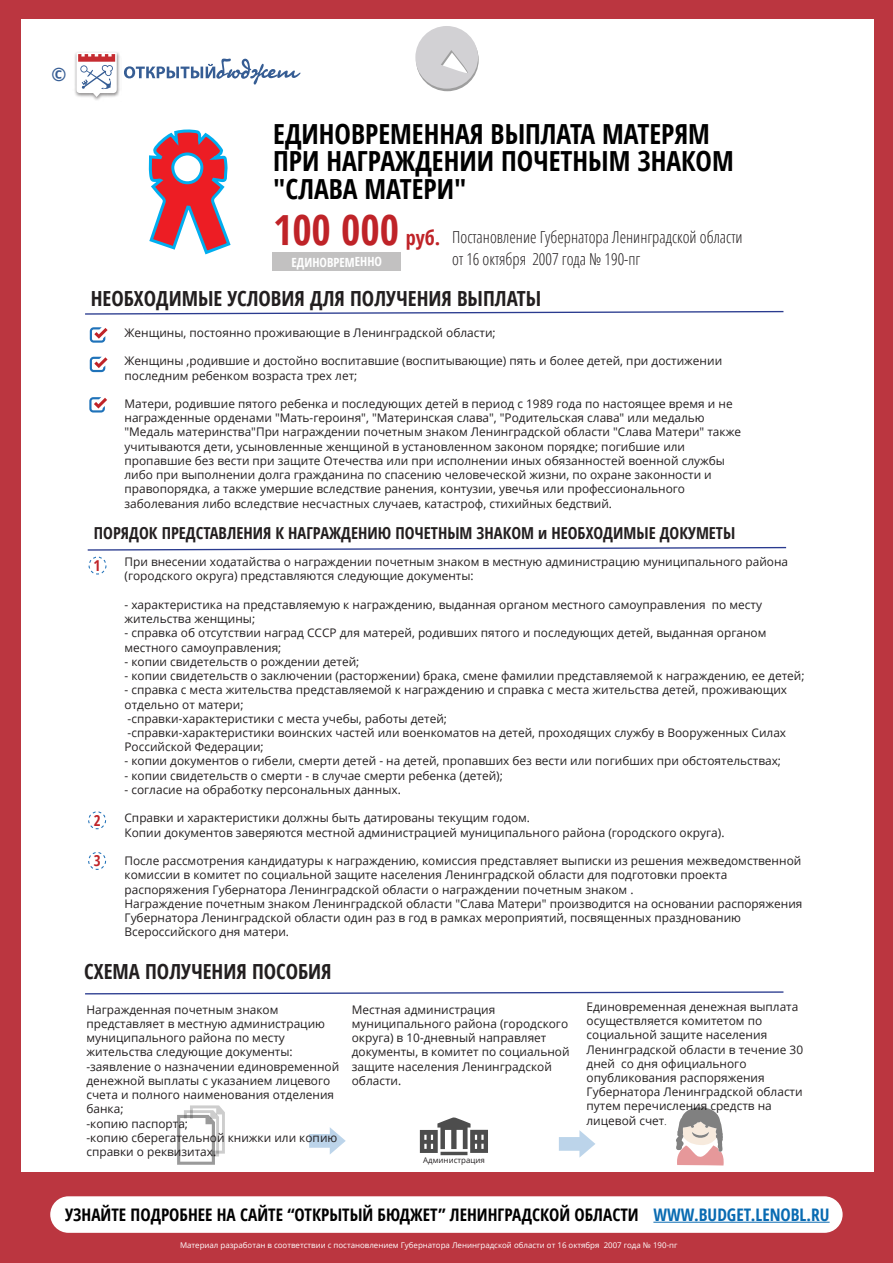
<style>
.page{position:relative;width:893px;height:1263px;background:#bb3640}
.page>*{position:absolute;margin:0;border:0;box-sizing:border-box;transform-origin:0 0}
.t1{font:700 condensed 41.55px "Open Sans";letter-spacing:-.005em;color:#bf2328}
.t2{font:700 condensed 27.75px/27.8px "Open Sans";color:#000}
.t3{font:700 condensed 20.85px "Open Sans";color:#231f20}
.t4{font:700 condensed 18.15px "Open Sans";color:#365d94}
.t5{font:700 condensed 17.25px "Open Sans";color:#010101}
.t6{font:300 condensed 16.5px/21.8px "Open Sans";color:#231f20}
.t7{font:700 condensed 16.5px "Open Sans";color:#231f20}
.t8{font:700 condensed 15px "Open Sans";color:#bf2328}
.t9{font:700 condensed 12.6px "Open Sans";letter-spacing:-.005em;color:#fff}
.t10{font:11.85px/14.2px "Open Sans";color:#231f20}
.t11{font:7.95px "Open Sans";color:#fff}
.t12{font:7.95px "Open Sans";color:#231f20}
.s1{font-size:20.25px}
.s2{font-size:7.95px}
.s3{color:#096bb2}
</style>
<div class="page">
<div style="left:21px;top:20px;width:852px;height:1152px;background:#fff"></div>
<svg style="left:85px;top:311px;width:698px;height:4px"></svg>
<svg style="left:88px;top:547px;width:698px;height:4px"></svg>
<svg style="left:85px;top:991px;width:698px;height:3px"></svg>
<svg style="left:90px;top:357px;width:18px;height:15px"></svg>
<svg style="left:89px;top:397px;width:18px;height:15px"></svg>
<svg style="left:90px;top:327px;width:18px;height:16px"></svg>
<div style="left:88px;top:811px;width:18px;height:18px;border:1px dashed #2172b9;border-radius:50%"></div>
<div style="left:89px;top:557px;width:18px;height:17px;border:1px dashed #2172b9;border-radius:50%"></div>
<div style="left:88px;top:852px;width:18px;height:18px;border:1px dashed #2172b9;border-radius:50%"></div>
<svg style="left:309px;top:1127px;width:37px;height:27px"></svg>
<svg style="left:559px;top:1130px;width:36px;height:27px"></svg>
<div style="left:272px;top:252px;width:128px;height:19px;background:#c2c1c1"></div>
<svg style="left:420px;top:1117px;width:68px;height:36px"></svg>
<hr style="left:441px;top:1152px;width:26px;height:3px;background:#010101">
<svg style="left:177px;top:1105px;width:48px;height:60px"></svg>
<svg style="left:415px;top:26px;width:64px;height:65px"></svg>
<div style="left:50px;top:1196px;width:793px;height:37px;background:#fff;border-radius:18px"></div>
<hr style="left:653px;top:1222px;width:177px;height:1px;background:#096bb2">
<img style="left:74px;top:52px;width:46px;height:48px">
<svg style="left:77px;top:53px;width:40px;height:44px"></svg>
<svg style="left:124px;top:59px;width:176px;height:26px"></svg>
<svg style="left:676px;top:1107px;width:48px;height:58px"></svg>
<svg style="left:148px;top:130px;width:83px;height:125px"></svg>
<h3 class="t4" style="left:51px;top:61px;width:16px">©</h3>
<h2 class="t2" style="left:273px;top:119px;width:462px">ЕДИНОВРЕМЕННАЯ ВЫПЛАТА МАТЕРЯМ<br>ПРИ НАГРАЖДЕНИИ ПОЧЕТНЫМ ЗНАКОМ "СЛАВА МАТЕРИ"</h2>
<h1 class="t1" style="left:273px;top:201px;width:169px">100 000 <span class="s1">руб.</span></h1>
<h3 class="t6" style="left:452px;top:226px;width:292px">Постановление Губернатора Ленинградской области от 16 октября 2007 года № 190-пг</h3>
<p class="t9" style="left:291px;top:253px;width:92px">ЕДИНОВРЕМЕННО</p>
<h3 class="t3" style="left:91px;top:284px;width:452px">НЕОБХОДИМЫЕ УСЛОВИЯ ДЛЯ ПОЛУЧЕНИЯ ВЫПЛАТЫ</h3>
<p class="t10" style="left:124px;top:325px;width:373px">Женщины, постоянно проживающие в Ленинградской области;</p>
<p class="t10" style="left:124px;top:354px;width:599px">Женщины ,родившие и достойно воспитавшие (воспитывающие) пять и более детей, при достижении последним ребенком возраста трех лет;</p>
<p class="t10" style="left:124px;top:396px;width:618px">Матери, родившие пятого ребенка и последующих детей в период с 1989 года по настоящее время и не награжденные орденами "Мать-героиня", "Материнская слава", "Родительская слава" или медалью "Медаль материнства"При награждении почетным знаком Ленинградской области "Слава Матери" также учитываются дети, усыновленные женщиной в установленном законом порядке; погибшие или пропавшие без вести при защите Отечества или при исполнении иных обязанностей военной службы либо при выполнении долга гражданина по спасению человеческой жизни, по охране законности и правопорядка, а также умершие вследствие ранения, контузии, увечья или профессионального заболевания либо вследствие несчастных случаев, катастроф, стихийных бедствий.</p>
<h3 class="t7" style="left:94px;top:521px;width:643px">ПОРЯДОК ПРЕДСТАВЛЕНИЯ К НАГРАЖДЕНИЮ ПОЧЕТНЫМ ЗНАКОМ и НЕОБХОДИМЫЕ ДОКУМЕТЫ</h3>
<p class="t8" style="left:93px;top:555px;width:8px">1</p>
<p class="t8" style="left:94px;top:810px;width:8px">2</p>
<p class="t8" style="left:94px;top:850px;width:8px">3</p>
<p class="t10" style="left:124px;top:554px;width:665px">При внесении ходатайства о награждении почетным знаком в местную администрацию муниципального района (городского округа) представляются следующие документы:</p>
<p class="t10" style="left:124px;top:597px;width:639px">- характеристика на представляемую к награждению, выданная органом местного самоуправления по месту жительства женщины;</p>
<p class="t10" style="left:124px;top:626px;width:643px">- справка об отсутствии наград СССР для матерей, родивших пятого и последующих детей, выданная органом местного самоуправления;</p>
<p class="t10" style="left:124px;top:654px;width:236px">- копии свидетельств о рождении детей;</p>
<p class="t10" style="left:124px;top:668px;width:682px">- копии свидетельств о заключении (расторжении) брака, смене фамилии представляемой к награждению, ее детей;</p>
<p class="t10" style="left:124px;top:682px;width:664px">- справка с места жительства представляемой к награждению и справка с места жительства детей, проживающих отдельно от матери;<br>-справки-характеристики с места учебы, работы детей;<br>-справки-характеристики воинских частей или военкоматов на детей, проходящих службу в Вооруженных Силах Российской Федерации;</p>
<p class="t10" style="left:124px;top:754px;width:658px">- копии документов о гибели, смерти детей - на детей, пропавших без вести или погибших при обстоятельствах;</p>
<p class="t10" style="left:124px;top:768px;width:380px">- копии свидетельств о смерти - в случае смерти ребенка (детей);</p>
<p class="t10" style="left:124px;top:782px;width:278px">- согласие на обработку персональных данных.</p>
<p class="t10" style="left:124px;top:811px;width:602px">Справки и характеристики должны быть датированы текущим годом.<br>Копии документов заверяются местной администрацией муниципального района (городского округа).</p>
<p class="t10" style="left:124px;top:853px;width:679px">После рассмотрения кандидатуры к награждению, комиссия представляет выписки из решения межведомственной комиссии в комитет по социальной защите населения Ленинградской области для подготовки проекта распоряжения Губернатора Ленинградской области о награждении почетным знаком .<br>Награждение почетным знаком Ленинградской области "Слава Матери" производится на основании распоряжения Губернатора Ленинградской области один раз в год в рамках мероприятий, посвященных празднованию Всероссийского дня матери.</p>
<h3 class="t3" style="left:84px;top:957px;width:249px">СХЕМА ПОЛУЧЕНИЯ ПОСОБИЯ</h3>
<p class="t10" style="left:86px;top:1002px;width:254px">Награжденная почетным знаком представляет в местную администрацию муниципального района по месту жительства следующие документы: -заявление о назначении единовременной денежной выплаты с указанием лицевого счета и полного наименования отделения банка;<br>-копию паспорта;<br>-копию сберегательной книжки или копию справки о реквизитах.</p>
<p class="t10" style="left:352px;top:1002px;width:219px">Местная администрация муниципального района (городского округа) в 10-дневный направляет документы, в комитет по социальной защите населения Ленинградской области.</p>
<p class="t10" style="left:586px;top:999px;width:218px">Единовременная денежная выплата осуществляется комитетом по социальной защите населения<br>Ленинградской области в течение 30 дней со дня официального опубликования распоряжения<br>Губернатора Ленинградской области путем перечисления средств на лицевой счет<span class="s2">.</span></p>
<p class="t12" style="left:423px;top:1155px;width:63px">Администрация</p>
<h3 class="t5" style="left:65px;top:1202px;width:766px">УЗНАЙТЕ ПОДРОБНЕЕ НА САЙТЕ “ОТКРЫТЫЙ БЮДЖЕТ” ЛЕНИНГРАДСКОЙ ОБЛАСТИ <span class="s3">WWW.BUDGET.LENOBL.RU</span></h3>
<p class="t11" style="left:180px;top:1239px;width:499px">Материал разработан в соответствии с постановлением Губернатора Ленинградской области от 16 октября 2007 года № 190-пг</p>
</div>
